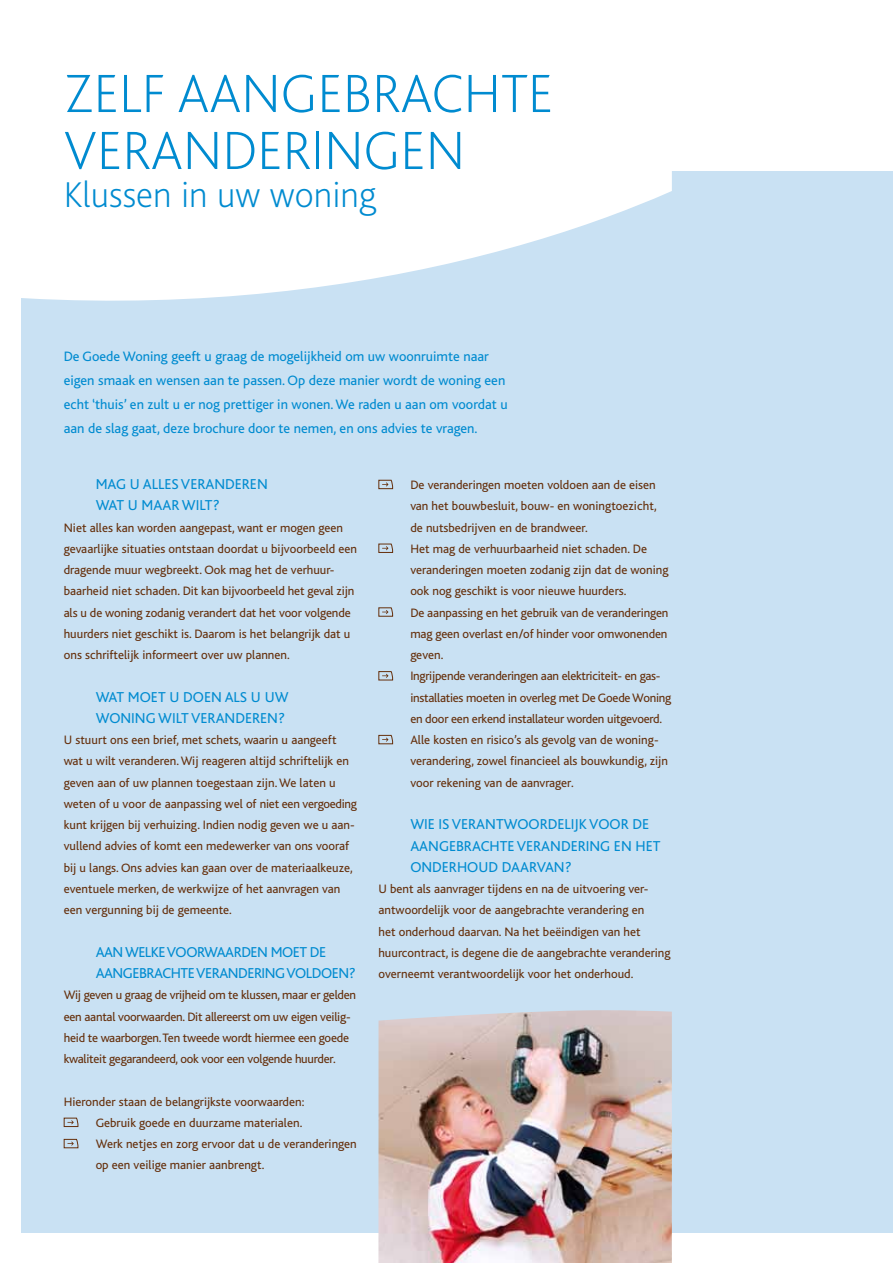
<style>
.page{position:relative;width:893px;height:1263px;background:#fff}
.page>*{position:absolute;margin:0;border:0;box-sizing:border-box;transform-origin:0 0}
.t1{font:200 56.25px/57px "Bliss";color:#008bd0}
.t2{font:200 37.5px "Bliss";color:#008bd0}
.t3{font:15px/21.3px "Bliss";color:#008bd0}
.t4{font:15px/21.3px "Bliss";letter-spacing:-.03em;color:#008bd0}
.t5{font:14.25px/24px "Bliss";color:#008bd0}
.t6{font:12.75px/21.3px "Bliss";color:#652f0b}
.t7{font:12.75px/21.3px "Bliss";letter-spacing:-.02em;color:#652f0b}
</style>
<div class="page">
<div style="left:21px;top:21px;width:872px;height:1212px;background:#c9e1f3"></div>
<div style="left:0;top:0;width:893px;height:170px;background:#fff"></div>
<img style="left:378px;top:1010px;width:294px;height:253px">
<svg style="left:21px;top:170px;width:651px;height:131px;fill:#fff"></svg>
<svg style="left:63px;top:1117px;width:16px;height:10px"></svg>
<svg style="left:63px;top:1138px;width:16px;height:10px"></svg>
<svg style="left:378px;top:479px;width:15px;height:10px"></svg>
<svg style="left:378px;top:543px;width:15px;height:10px"></svg>
<svg style="left:378px;top:607px;width:15px;height:10px"></svg>
<svg style="left:378px;top:671px;width:15px;height:10px"></svg>
<svg style="left:378px;top:735px;width:15px;height:10px"></svg>
<h1 class="t1" style="left:64px;top:66px;width:491px">ZELF AANGEBRACHTE<br>VERANDERINGEN</h1>
<h2 class="t2" style="left:64px;top:175px;width:314px">KLUSSEN IN UW WONING</h2>
<p class="t5" style="left:64px;top:345px;width:445px">De Goede Woning geeft u graag de mogelijkheid om uw woonruimte naar eigen smaak en wensen aan te passen. Op deze manier wordt de woning een echt ‘thuis’ en zult u er nog prettiger in wonen. We raden u aan om voordat u aan de slag gaat, deze brochure door te nemen, en ons advies te vragen.</p>
<p class="t3" style="left:96px;top:474px;width:174px;text-indent:12px">ag u alles veranderen wat u m aar wilt?</p>
<p class="t6" style="left:64px;top:517px;width:295px">N iet alles kan worden aangepast, want er mogen geen gevaarlijke situaties ontstaan doordat u bijvoorbeeld een dragende muur wegbreekt. Ook mag het de verhuur&shy;baarheid niet schaden. Dit kan bijvoorbeeld het geval zijn als u de woning zodanig verandert dat het voor volgende huurders niet geschikt is. Daarom is het belangrijk dat u ons schriftelijk informeert over uw plannen.</p>
<p class="t3" style="left:64px;top:686px;width:17px">w</p>
<p class="t3" style="left:64px;top:474px;width:16px">m</p>
<p class="t3" style="left:96px;top:686px;width:191px;text-align:right">at moet u doen als u uw woning wilt veranderen?</p>
<p class="t6" style="left:64px;top:730px;width:295px">U stuurt ons een brief, met schets, waarin u aangeeft wat u wilt veranderen. Wij reageren altijd schriftelijk en geven aan of uw plannen toegestaan zijn. We laten u weten of u voor de aanpassing wel of niet een vergoeding kunt krijgen bij verhuizing. I ndien nodig geven we u aan&shy;vullend advies of komt een medewerker van ons vooraf bij u langs. Ons advies kan gaan over de materiaalkeuze, eventuele merken, de werkwijze of het aanvragen van een vergunning bij de gemeente.</p>
<p class="t4" style="left:96px;top:941px;width:261px">aan welke voorwaarden m oet de aangebrachte verandering voldoen?</p>
<p class="t7" style="left:64px;top:985px;width:294px">Wij geven u graag de vrijheid om te klussen, maar er gelden een aantal voorwaarden. Dit allereerst om uw eigen veilig&shy;heid te waarborgen. Ten tweede wordt hiermee een goede kwaliteit gegarandeerd, ook voor een volgende huurder.</p>
<p class="t6" style="left:78px;top:1091px;width:228px;text-indent:-15px">Hieronder staan de belangrijkste voorwaarden:<br>G</p>
<p class="t6" style="left:96px;top:1112px;width:263px;text-indent:9px">ebruik goede en duurzame materialen.<br>Werk netjes en zorg ervoor dat u de veranderingen op een veilige manier aanbrengt.</p>
<p class="t6" style="left:410px;top:474px;width:260px;text-indent:8px">e veranderingen moeten voldoen aan de eisen van het bouwbesluit, bouw- en woningtoezicht, de nutsbedrijven en de brandweer.<br>Het mag de verhuurbaarheid niet schaden. De veranderingen moeten zodanig zijn dat de woning ook nog geschikt is voor nieuwe huurders.</p>
<p class="t6" style="left:393px;top:602px;width:10px">D</p>
<p class="t6" style="left:418px;top:602px;width:252px">e aanpassing en het gebruik van de veranderingen</p>
<p class="t6" style="left:410px;top:623px;width:259px">mag geen overlast en/of hinder voor omwonenden</p>
<p class="t6" style="left:410px;top:644px;width:35px">geven.</p>
<p class="t7" style="left:393px;top:666px;width:268px">I ngrijpende veranderingen aan elektriciteit- en gas-</p>
<p class="t7" style="left:410px;top:687px;width:263px">installaties moeten in overleg met De Goede Woning</p>
<p class="t7" style="left:410px;top:708px;width:253px">en door een erkend installateur worden uitgevoerd.</p>
<p class="t6" style="left:393px;top:730px;width:10px">A</p>
<p class="t6" style="left:393px;top:474px;width:10px">D</p>
<p class="t6" style="left:410px;top:730px;width:259px;text-indent:8px">lle kosten en risico’s als gevolg van de woning&shy;verandering, zowel financieel als bouwkundig, zijn voor rekening van de aanvrager.</p>
<p class="t3" style="left:378px;top:814px;width:17px">w</p>
<p class="t3" style="left:410px;top:814px;width:249px;text-indent:14px">ie is verantwoordelijk voor de aangebrachte verandering en h et onderhoud daarvan?</p>
<p class="t6" style="left:378px;top:878px;width:294px">U bent als aanvrager tijdens en na de uitvoering ver&shy;antwoordelijk voor de aangebrachte verandering en<br>het onderhoud daarvan. Na het beëindigen van het huurcontract, is degene die de aangebrachte verandering overneemt verantwoordelijk voor het onderhoud.</p>
</div>
